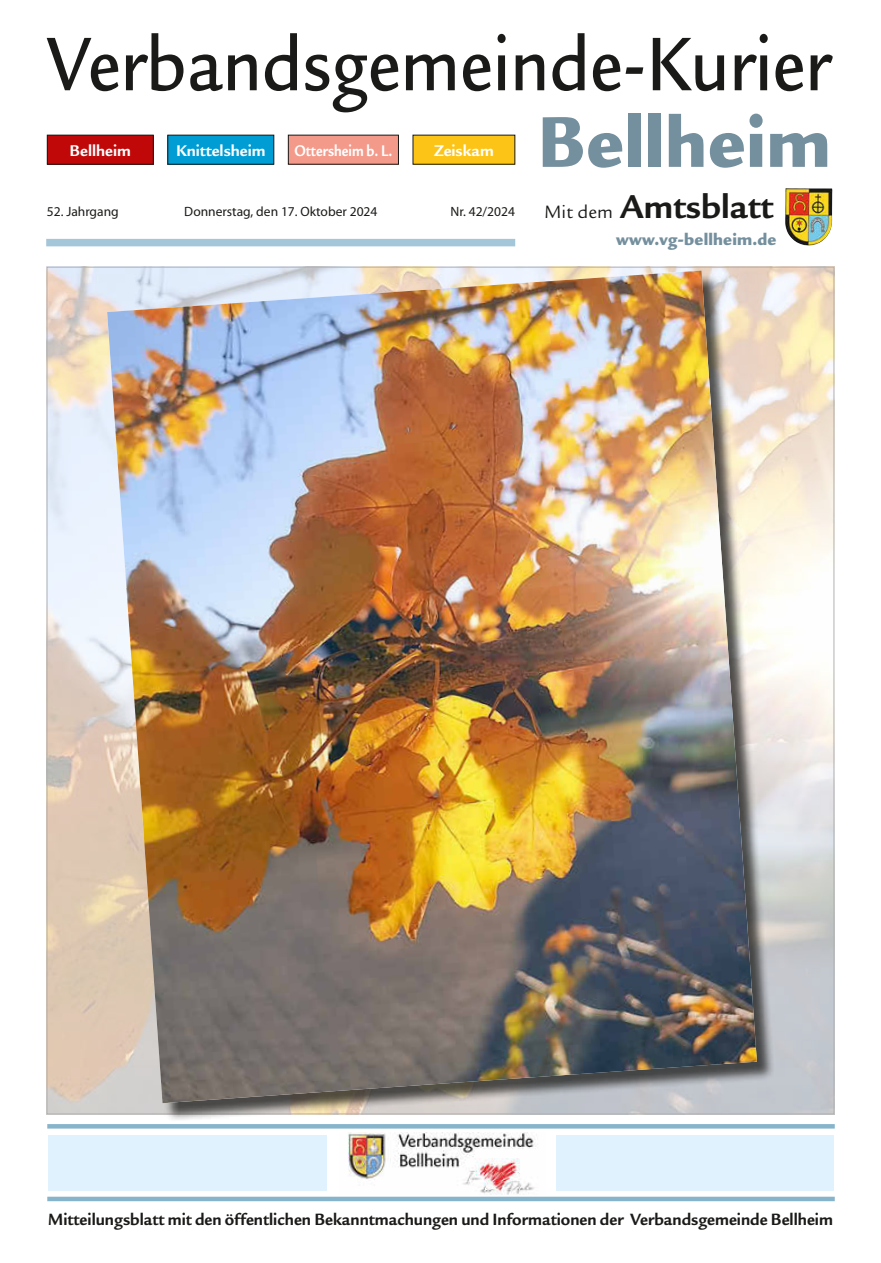
<style>
.page{position:relative;width:881px;height:1263px;background:#fff}
.page>*{position:absolute;margin:0;border:0;box-sizing:border-box;transform-origin:0 0}
.t1{font:500 82.65px "Legacy Sans";color:#1a1a18;scale:.88 1}
.t2{font:78.15px "Legacy San ITC Ultr";letter-spacing:.01em;color:#748f9d;scale:.92 1}
.t3{font:700 36px "Legacy San ITC";color:#1a1a18}
.t4{font:18px "Legacy San ITC Ultr";letter-spacing:.01em;color:#748f9d;scale:.94 1}
.t5{font:700 17.85px "Legacy San ITC";color:#1a1a18;scale:.96 1}
.t6{font:700 16.8px "Legacy San ITC";color:#fff}
.t7{font:700 16.8px "Legacy San ITC";color:#fff;scale:.85 1}
.t8{font:13.5px "Myriad Pro";color:#1a1a18}
.s1{font-weight:400;font-size:19.5px}
</style>
<div class="page">
<div style="left:48px;top:1135px;width:278px;height:55px;background:#dff2fd"></div>
<div style="left:556px;top:1135px;width:277px;height:55px;background:#dff2fd"></div>
<div style="left:47px;top:135px;width:106px;height:29px;background:#c00808"></div>
<div style="left:47px;top:135px;width:107px;height:30px;border:1px solid #1a1a18"></div>
<div style="left:168px;top:135px;width:106px;height:29px;background:#009dd4"></div>
<div style="left:167px;top:135px;width:107px;height:30px;border:1px solid #1a1a18"></div>
<div style="left:288px;top:135px;width:110px;height:29px;background:#f39a8b"></div>
<div style="left:288px;top:135px;width:110px;height:30px;border:1px solid #1a1a18"></div>
<div style="left:413px;top:135px;width:101px;height:29px;background:#fdc418"></div>
<div style="left:47px;top:239px;width:468px;height:7px;background:#a4c6d9"></div>
<img style="left:785px;top:188px;width:47px;height:58px">
<hr style="left:47px;top:1197px;width:786px;height:4px;background:#85b4cb">
<hr style="left:47px;top:1124px;width:786px;height:4px;background:#85b4cb">
<img style="left:348px;top:1133px;width:187px;height:61px">
<img style="left:49px;top:269px;width:782px;height:843px">
<div style="left:109px;top:273px;width:666px;height:849px;background:#1a1a18;opacity:.75"></div>
<img style="left:107px;top:270px;width:649px;height:833px">
<h1 class="t1" style="left:47px;top:17px;width:891px">Verbandsgemeinde-Kurier</h1>
<p class="t6" style="left:70px;top:141px;width:63px">Bellheim</p>
<p class="t6" style="left:176px;top:141px;width:91px">Knittelsheim</p>
<p class="t7" style="left:294px;top:141px;width:117px">Ottersheim b. L.</p>
<p class="t6" style="left:434px;top:141px;width:61px">Zeiskam</p>
<h2 class="t2" style="left:537px;top:95px;width:320px">Bellheim</h2>
<p class="t8" style="left:47px;top:203px;width:73px">52. Jahrgang</p>
<p class="t8" style="left:184px;top:203px;width:195px">Donnerstag, den 17. Oktober 2024</p>
<p class="t8" style="left:450px;top:203px;width:66px">Nr. 42/2024</p>
<h3 class="t3" style="left:544px;top:186px;width:230px"><span class="s1">Mit dem</span> Amtsblatt</h3>
<p class="t4" style="left:615px;top:229px;width:172px">www.vg-bellheim.de</p>
<p class="t5" style="left:48px;top:1209px;width:818px">Mitteilungsblatt mit den öffentlichen Bekanntmachungen und Informationen der Verbandsgemeinde Bellheim</p>
</div>
